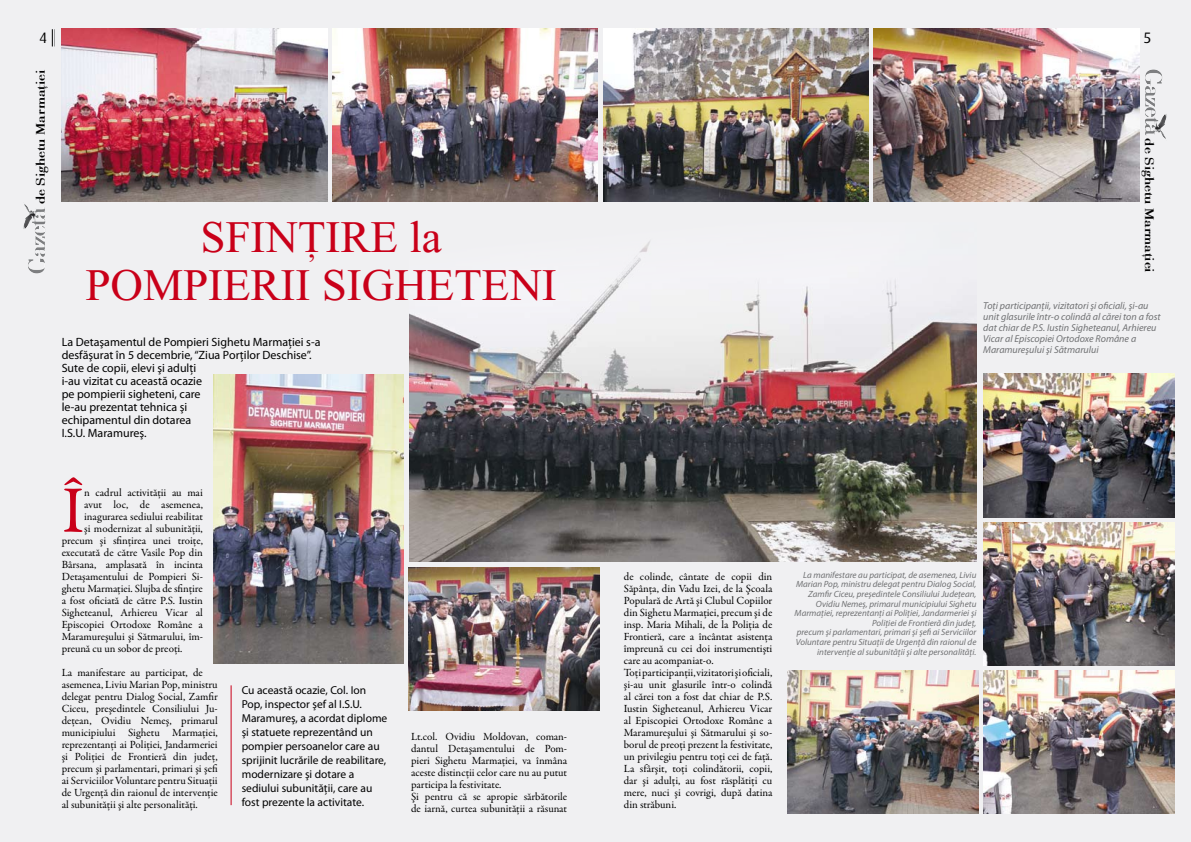
<style>
.page{position:relative;width:1191px;height:842px;background:#f0f0f2}
.page>*{position:absolute;margin:0;border:0;box-sizing:border-box;transform-origin:0 0}
.t1{font:66.6px "Garamond Premr Pro";color:#c90019}
.t2{font:45px/48px "Times NRG";color:#c90019;text-align:center}
.t3{font:15.1px "Dax G";color:#000}
.t4{font:13px "Bodoni Bold G";color:#000;scale:1.08 1}
.t5{font:12px/13px "Myriad Pro";color:#000}
.t6{font:11.5px/14px "Myriad Pro";color:#000}
.t7{font:11px/12px "Garamond Premr Pro";letter-spacing:-.005em;color:#000}
.t8{font:italic 10px/11px "Myriad Pro";color:#707173}
.t9{font:italic 9px/9.6px "Myriad Pro";color:#707173;text-align:right}
</style>
<div class="page">
<img style="left:983px;top:374px;width:191px;height:143px">
<img style="left:983px;top:522px;width:191px;height:143px">
<img style="left:983px;top:670px;width:191px;height:144px">
<img style="left:787px;top:670px;width:191px;height:144px">
<img style="left:23px;top:204px;width:23px;height:26px">
<svg style="left:52px;top:29px;width:3px;height:17px"></svg>
<img style="left:1145px;top:69px;width:20px;height:58px">
<hr style="left:231px;top:685px;width:1px;height:120px;background:#c90019">
<img style="left:409px;top:241px;width:567px;height:320px">
<img style="left:213px;top:374px;width:191px;height:289px">
<img style="left:409px;top:567px;width:191px;height:143px">
<img style="left:62px;top:28px;width:265px;height:173px">
<img style="left:332px;top:28px;width:265px;height:173px">
<img style="left:603px;top:28px;width:265px;height:173px">
<img style="left:873px;top:28px;width:266px;height:173px">
<h3 class="t3" style="left:39px;top:30px;width:9px">4</h3>
<p class="t4" style="left:33px;top:204px;width:126px;rotate:-90deg">de Sighetu Marmaţiei</p>
<h2 class="t2" style="left:86px;top:214px;width:473px">SFINŢIRE la<br>POMPIERII SIGHETENI</h2>
<p class="t5" style="left:62px;top:336px;width:260px">La Detaşamentul de Pompieri Sighetu Marmaţiei s-a desfăşurat în 5 decembrie, “Ziua Porţilor Deschise”.<br>Sute de copii, elevi şi adulţi<br>i-au vizitat cu această ocazie<br>pe pompierii sigheteni, care<br>le-au prezentat tehnica şi<br>echipamentul din dotarea<br>I.S.U. Maramureş.</p>
<h1 class="t1" style="left:62px;top:470px;width:24px">Î</h1>
<p class="t7" style="left:84px;top:486px;width:120px">n cadrul activităţii au mai</p>
<p class="t7" style="left:84px;top:498px;width:120px">avut loc, de asemenea,</p>
<p class="t7" style="left:84px;top:510px;width:120px">inagurarea sediului reabilitat</p>
<p class="t7" style="left:84px;top:522px;width:120px">şi modernizat al subunităţii,</p>
<p class="t7" style="left:62px;top:534px;width:143px">precum şi sfinţirea unei troiţe,</p>
<p class="t7" style="left:62px;top:546px;width:143px">executată de către Vasile Pop din</p>
<p class="t7" style="left:62px;top:558px;width:143px">Bârsana, amplasată în incinta</p>
<p class="t7" style="left:62px;top:570px;width:142px">Detaşamentului de Pompieri Si-</p>
<p class="t7" style="left:62px;top:582px;width:143px">ghetu Marmaţiei. Slujba de sfinţire</p>
<p class="t7" style="left:62px;top:594px;width:143px">a fost oficiată de către P.S. Iustin</p>
<p class="t7" style="left:62px;top:606px;width:143px">Sigheteanul, Arhiereu Vicar al</p>
<p class="t7" style="left:62px;top:618px;width:143px">Episcopiei Ortodoxe Române a</p>
<p class="t7" style="left:62px;top:630px;width:142px">Maramureşului şi Sătmarului, îm-</p>
<p class="t7" style="left:62px;top:642px;width:122px">preună cu un sobor de preoţi.</p>
<p class="t7" style="left:62px;top:666px;width:158px">La manifestare au participat, de asemenea, Liviu Marian Pop, ministru delegat pentru Dialog Social, Zamfir Ciceu, preşedintele Consiliului Ju&shy;deţean, Ovidiu Nemeş, primarul municipiului Sighetu Marmaţiei, reprezentanţi ai Poliţiei, Jandarmeriei şi Poliţiei de Frontieră din judeţ, precum şi parlamentari, primari şi şefi ai Serviciilor Voluntare pentru Situaţii de Urgenţă din raionul de intervenţie al subunităţii şi alte personalităţi.</p>
<p class="t6" style="left:242px;top:682px;width:147px">Cu această ocazie, Col. Ion<br>Pop, inspector şef al I.S.U.<br>Maramureş, a acordat diplome şi statuete reprezentând un pompier persoanelor care au sprijinit lucrările de reabilitare, modernizare şi dotare a sediului subunităţii, care au fost prezente la activitate.</p>
<p class="t7" style="left:411px;top:731px;width:158px">Lt.col. Ovidiu Moldovan, coman&shy;dantul Detaşamentului de Pom&shy;pieri Sighetu Marmaţiei, va înmâna aceste distincţii celor care nu au putut participa la festivitate.<br>Şi pentru că se apropie sărbătorile de iarnă, curtea subunităţii a răsunat</p>
<h3 class="t3" style="left:1143px;top:30px;width:9px">5</h3>
<p class="t4" style="left:1157px;top:138px;width:126px;rotate:90deg">de Sighetu Marmaţiei</p>
<p class="t8" style="left:983px;top:300px;width:179px">Toţi participanţii, vizitatori şi oficiali, şi-au unit glasurile într-o colindă al cărei ton a fost dat chiar de P.S. Iustin Sigheteanul, Arhiereu Vicar al Episcopiei Ortodoxe Române a Maramureşului şi Sătmarului</p>
<p class="t7" style="left:624px;top:570px;width:150px">de colinde, cântate de copii din Săpânţa, din Vadu Izei, de la Şcoala Populară de Artă şi Clubul Copiilor din Sighetu Marmaţiei, precum şi de insp. Maria Mihali, de la Poliţia de Frontieră, care a încântat asistenţa împreună cu cei doi instrumentişti care au acompaniat-o.<br>Toţi participanţii, vizitatori şi oficiali, şi-au unit glasurile într-o colindă al cărei ton a fost dat chiar de P.S.<br>Iustin Sigheteanul, Arhiereu Vicar al Episcopiei Ortodoxe Române a Maramureşului şi Sătmarului şi so&shy;borul de preoţi prezent la festivitate, un privilegiu pentru toţi cei de faţă.<br>La sfârşit, toţi colindătorii, copii, dar şi adulţi, au fost răsplătiţi cu mere, nuci şi covrigi, după datina din străbuni.</p>
<p class="t9" style="left:794px;top:570px;width:183px">La manifestare au participat, de asemenea, Liviu Marian Pop, ministru delegat pentru Dialog Social, Zamfir Ciceu, preşedintele Consiliului Judeţean, Ovidiu Nemeş, primarul municipiului Sighetu Marmaţiei, reprezentanţi ai Poliţiei, Jandarmeriei şi Poliţiei de Frontieră din judeţ,<br>precum şi parlamentari, primari şi şefi ai Serviciilor Voluntare pentru Situaţii de Urgenţă din raionul de intervenţie al subunităţii şi alte personalităţi.</p>
</div>
